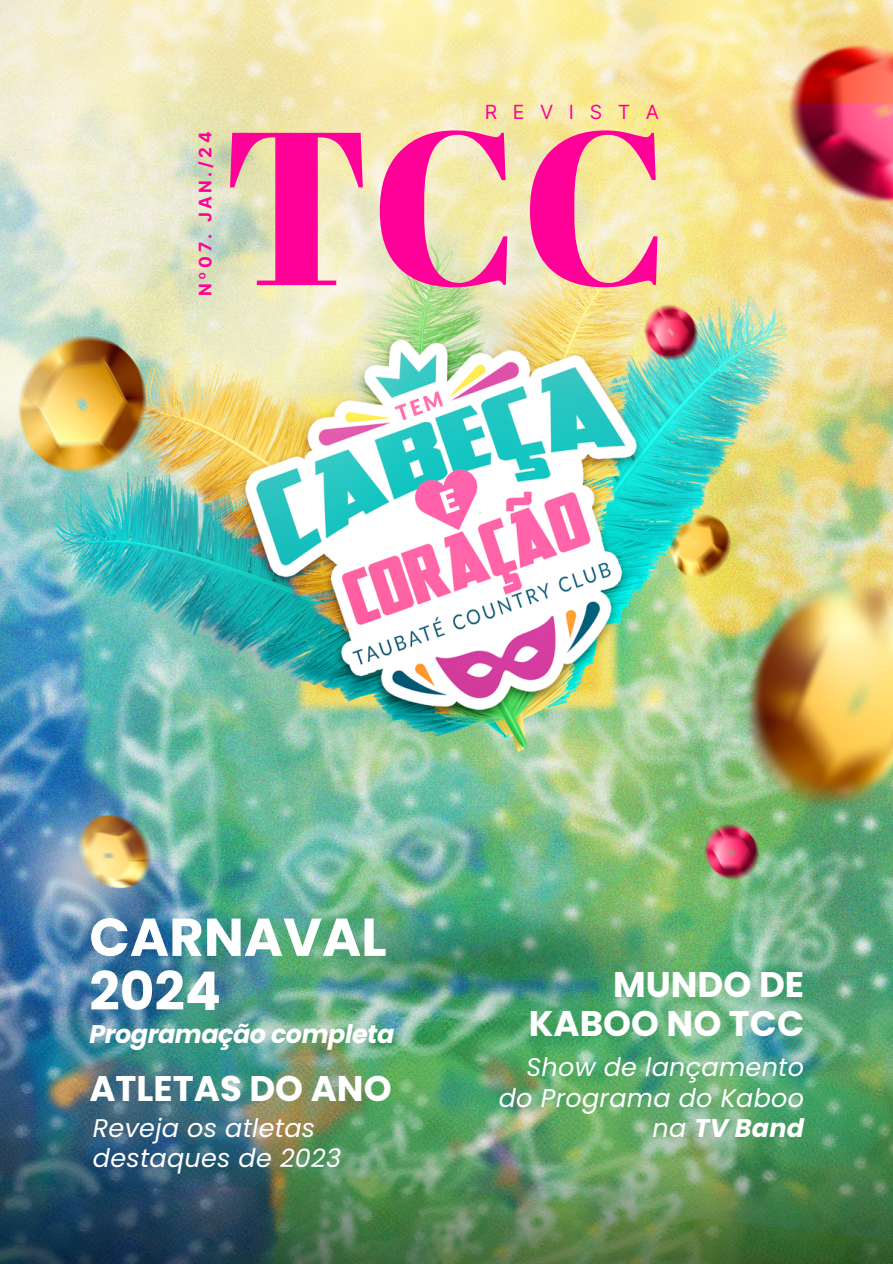
<style>
.page{position:relative;width:893px;height:1264px;background:#fff}
.page>*{position:absolute;margin:0;border:0;box-sizing:border-box;transform-origin:0 0}
.t1{font:217.5px "Abril Fatface";color:#ff0198}
.t2{font:700 53.25px "Poppins";color:#fff}
.t3{font:700 35.55px/38.2px "Poppins";color:#fff;text-align:right}
.t4{font:italic 25.5px/30.3px "Poppins";letter-spacing:.01em;color:#fff;text-align:right}
.t5{font:italic 700 25.5px "Poppins";letter-spacing:-.02em;color:#fff}
.t6{font:19.5px "Inter";letter-spacing:.8em;color:#ff0198}
.t7{font:700 17.25px "Inter";letter-spacing:.205em;color:#ff0198}
.s1{font-weight:700}
</style>
<div class="page">
<img style="left:0;top:0;width:892px;height:1263px">
<p class="t7" style="left:195px;top:296px;width:166px;rotate:-90deg">Nº07. JAN./24</p>
<p class="t6" style="left:484px;top:100px;width:176px">REVISTA</p>
<p class="t1" style="left:222px;top:55px;width:450px">TCC</p>
<p class="t2" style="left:89px;top:900px;width:299px">CARNAVAL</p>
<p class="t2" style="left:89px;top:954px;width:133px">2024</p>
<p class="t5" style="left:89px;top:1015px;width:306px">Programação completa</p>
<p class="t3" style="left:89px;top:1069px;width:304px">ATLETAS DO ANO</p>
<p class="t4" style="left:93px;top:1112px;width:250px;text-align:left">Reveja os atletas destaques de 2023</p>
<p class="t3" style="left:528px;top:965px;width:277px">MUNDO DE<br>KABOO NO TCC</p>
<p class="t4" style="left:498px;top:1052px;width:307px">Show de lançamento do Programa do Kaboo na <span class="s1">TV Band</span></p>
</div>
